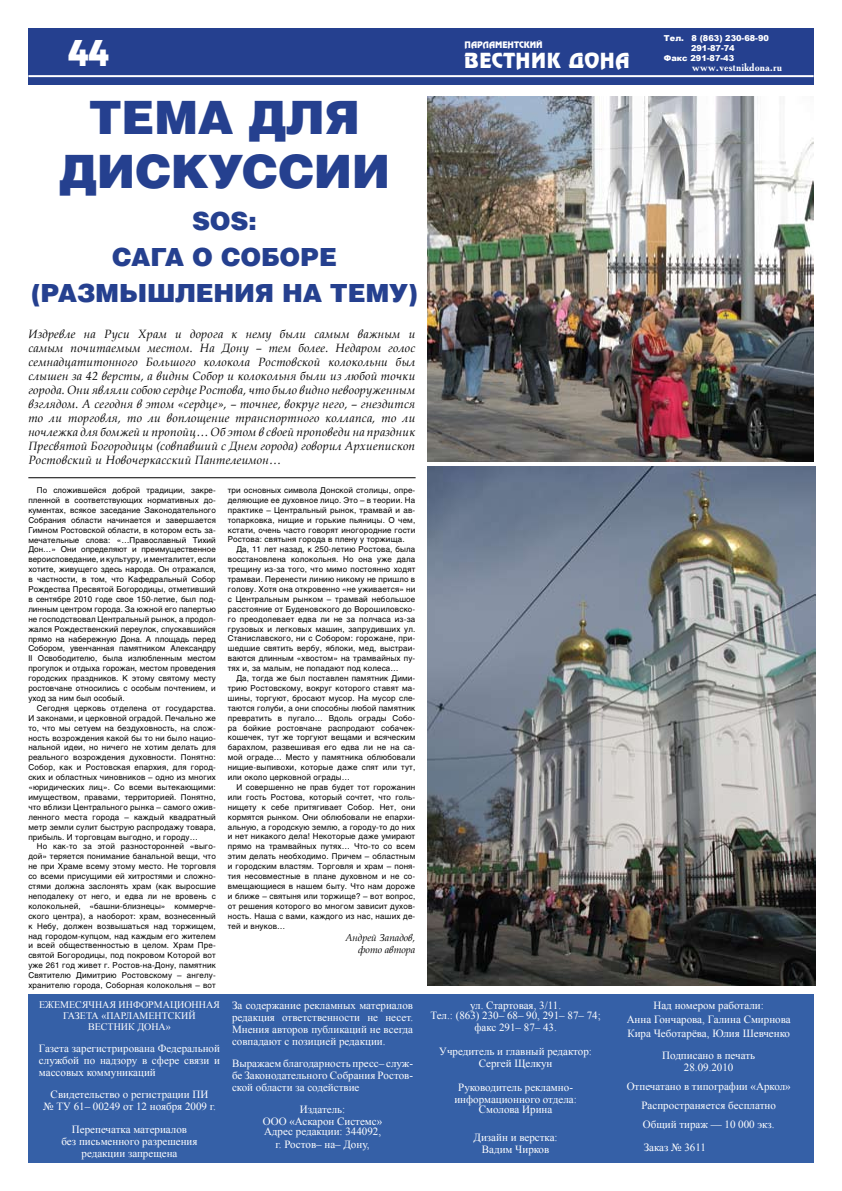
<style>
.page{position:relative;width:842px;height:1191px;background:#fff}
.page>*{position:absolute;margin:0;border:0;box-sizing:border-box;transform-origin:0 0}
.t1{font:900 46px "Helios";color:#25408f}
.t2{font:32px "AG Zeppelin";color:#fff}
.t3{font:900 25px/36px "Helios";letter-spacing:-.01em;color:#25408f;text-align:center}
.t4{font:18.7px "AG Zeppelin";letter-spacing:.03em;color:#fff}
.t5{font:italic 12px/14px "Book Antiqua";letter-spacing:.02em;color:#000;text-align:justify}
.t6{font:11px/12.1px "Times New Roman";color:#fff;text-align:center}
.t7{font:700 11px "Academy C";color:#fff}
.t8{font:10px/11px "Times New Roman";color:#fff;text-align:center}
.t9{font:italic 10px/12px "Book Antiqua";color:#000;text-align:right}
.t10{font:900 8.2px "Arial";color:#fff}
.t11{font:8.1px "AG Zeppelin";color:#fff}
.t12{font:8px/9.9px "Helios";letter-spacing:.02em;color:#000;text-align:justify}
</style>
<div class="page">
<div style="left:28px;top:28px;width:786px;height:57px;background:#25408f"></div>
<hr style="left:28px;top:75px;width:786px;height:2px;background:#fff">
<div style="left:28px;top:994px;width:786px;height:168px;background:#3560a7"></div>
<hr style="left:28px;top:477px;width:388px;height:1px;background:#000">
<img style="left:427px;top:96px;width:387px;height:365px">
<img style="left:427px;top:466px;width:389px;height:519px">
<h2 class="t2" style="left:68px;top:34px;width:42px">44</h2>
<h1 class="t1" style="left:89px;top:89px;width:37px">ТЕМА</h1>
<h1 class="t1" style="left:248px;top:89px;width:37px">ДЛЯ</h1>
<h1 class="t1" style="left:59px;top:143px;width:38px">ДИСКУССИИ</h1>
<h3 class="t3" style="left:31px;top:202px;width:388px">SOS:<br>Сага о Соборе (размышления на тему)</h3>
<p class="t5" style="left:28px;top:326px;width:389px">Издревле на Руси Храм и дорога к нему были самым важным и самым почитаемым местом. На Дону – тем более. Недаром голос семнадцатитонного Большого колокола Ростовской колокольни был слышен за 42 версты, а видны Собор и колокольня были из любой точки города. Они являли собою сердце Ростова, что было видно невооруженным взглядом. А сегодня в этом «сердце», – точнее, вокруг него, – гнездится то ли торговля, то ли воплощение транспортного коллапса, то ли ночлежка для бомжей и пропойц… Об этом в своей проповеди на праздник Пресвятой Богородицы (совпавший с Днем города) говорил Архиепископ Ростовский и Новочеркасский Пантелеимон…</p>
<p class="t12" style="left:28px;top:485px;width:189px;text-indent:9px">По сложившейся доброй традиции, закре&shy;пленной в соответствующих нормативных до&shy;кументах, всякое заседание Законодательного Собрания области начинается и завершается Гимном Ростовской области, в котором есть за&shy;мечательные слова: «…Православный Тихий Дон…» Они определяют и преимущественное вероисповедание, и культуру, и менталитет, если хотите, живущего здесь народа. Он отражался, в частности, в том, что Кафедральный Собор Рождества Пресвятой Богородицы, отметивший в сентябре 2010 годе свое 150-летие, был под&shy;линным центром города. За южной его папертью не господствовал Центральный рынок, а продол&shy;жался Рождественский переулок, спускавшийся прямо на набережную Дона. А площадь перед Собором, увенчанная памятником Александру II Освободителю, была излюбленным местом прогулок и отдыха горожан, местом проведения городских праздников. К этому святому месту ростовчане относились с особым почтением, и уход за ним был особый.</p>
<p class="t12" style="left:28px;top:703px;width:189px;text-indent:9px">Сегодня церковь отделена от государства.<br>И законами, и церковной оградой. Печально же то, что мы сетуем на бездуховность, на слож&shy;ность возрождения какой бы то ни было нацио&shy;нальной идеи, но ничего не хотим делать для реального возрождения духовности. Понятно:<br>Собор, как и Ростовская епархия, для город&shy;ских и областных чиновников – одно из многих «юридических лиц». Со всеми вытекающими: имуществом, правами, территорией. Понятно, что вблизи Центрального рынка – самого ожив&shy;ленного места города – каждый квадратный метр земли сулит быструю распродажу товара, прибыль. И торговцам выгодно, и городу…</p>
<p class="t12" style="left:28px;top:841px;width:189px;text-indent:9px">Но как-то за этой разносторонней «выго&shy;дой» теряется понимание банальной вещи, что не при Храме всему этому место. Не торговля со всеми присущими ей хитростями и сложно&shy;стями должна заслонять храм (как выросшие неподалеку от него, и едва ли не вровень с колокольней, «башни-близнецы» коммерче&shy;ского центра), а наоборот: храм, вознесенный к Небу, должен возвышаться над торжищем, над городом-купцом, над каждым его жителем и всей общественностью в целом. Храм Пре&shy;святой Богородицы, под покровом Которой вот уже 261 год живет г. Ростов-на-Дону, памятник Святителю Димитрию Ростовскому – ангелу&shy;хранителю города, Соборная колокольня – вот</p>
<p class="t12" style="left:228px;top:485px;width:189px">три основных символа Донской столицы, опре&shy;деляющие ее духовное лицо. Это – в теории. На практике – Центральный рынок, трамвай и ав&shy;топарковка, нищие и горькие пьяницы. О чем, кстати, очень часто говорят иногородние гости Ростова: святыня города в плену у торжища.</p>
<p class="t12" style="left:228px;top:544px;width:189px;text-indent:9px">Да, 11 лет назад, к 250-летию Ростова, была восстановлена колокольня. Но она уже дала трещину из-за того, что мимо постоянно ходят трамваи. Перенести линию никому не пришло в голову. Хотя она откровенно «не уживается» ни с Центральным рынком – трамвай небольшое расстояние от Буденовского до Ворошиловско&shy;го преодолевает едва ли не за полчаса из-за грузовых и легковых машин, запрудивших ул.<br>Станиславского, ни с Собором: горожане, при&shy;шедшие святить вербу, яблоки, мед, выстраи&shy;ваются длинным «хвостом» на трамвайных пу&shy;тях и, за малым, не попадают под колеса…</p>
<p class="t12" style="left:228px;top:673px;width:189px;text-indent:9px">Да, тогда же был поставлен памятник Дими&shy;трию Ростовскому, вокруг которого ставят ма&shy;шины, торгуют, бросают мусор. На мусор сле&shy;таются голуби, а они способны любой памятник превратить в пугало… Вдоль ограды Собо&shy;ра бойкие ростовчане распродают собачек&shy;кошечек, тут же торгуют вещами и всяческим барахлом, развешивая его едва ли не на са&shy;мой ограде… Место у памятника облюбовали нищие-выпивохи, которые даже спят или тут, или около церковной ограды…</p>
<p class="t12" style="left:228px;top:782px;width:189px;text-indent:9px">И совершенно не прав будет тот горожанин или гость Ростова, который сочтет, что голь&shy;нищету к себе притягивает Собор. Нет, они кормятся рынком. Они облюбовали не епархи&shy;альную, а городскую землю, а городу-то до них и нет никакого дела! Некоторые даже умирают прямо на трамвайных путях… Что-то со всем этим делать необходимо. Причем – областным и городским властям. Торговля и храм – поня&shy;тия несовместные в плане духовном и не со&shy;вмещающиеся в нашем быту. Что нам дороже и ближе – святыня или торжище? – вот вопрос, от решения которого во многом зависит духов&shy;ность. Наша с вами, каждого из нас, наших де&shy;тей и внуков…</p>
<p class="t9" style="left:345px;top:931px;width:71px">Андрей Западов, фото автора</p>
<p class="t8" style="left:39px;top:999px;width:182px">ЕЖЕМЕСЯЧНАЯ ИНФОРМАЦИОННАЯ<br>ГАЗЕТА «ПАРЛАМЕНТСКИЙ<br>ВЕСТНИК ДОНА»</p>
<h3 class="t6" style="left:39px;top:1042px;width:183px;text-align:justify">Газета зарегистрирована Федеральной службой по надзору в сфере связи и массовых коммуникаций</h3>
<h3 class="t6" style="left:43px;top:1088px;width:174px">Свидетельство о регистрации ПИ<br>№ ТУ 61– 00249 от 12 ноября 2009 г.</h3>
<h3 class="t6" style="left:61px;top:1122px;width:138px">Перепечатка материалов<br>без письменного разрешения редакции запрещена</h3>
<h3 class="t6" style="left:232px;top:998px;width:183px;text-align:justify">За содержание рекламных материалов редакция ответственности не несет.<br>Мнения авторов публикаций не всегда совпадают с позицией редакции.</h3>
<h3 class="t6" style="left:232px;top:1057px;width:183px;text-align:justify">Выражаем благодарность пресс– служ&shy;бе Законодательного Собрания Ростов&shy;ской области за содействие</h3>
<h3 class="t6" style="left:263px;top:1103px;width:121px">Издатель:<br>ООО «Аскарон Системс»</h3>
<h3 class="t6" style="left:264px;top:1125px;width:119px">Адрес редакции: 344092, г. Ростов– на– Дону,</h3>
<p class="t11" style="left:464px;top:39px;width:80px">парламентский</p>
<h3 class="t4" style="left:464px;top:49px;width:167px">Вестник Дона</h3>
<p class="t10" style="left:664px;top:32px;width:106px">Тел. 8 (863) 230-68-90</p>
<p class="t10" style="left:691px;top:42px;width:45px">291-87-74</p>
<p class="t10" style="left:664px;top:52px;width:72px">Факс 291-87-43</p>
<h3 class="t7" style="left:692px;top:60px;width:92px">www.vestnikdona.ru</h3>
<h3 class="t6" style="left:430px;top:999px;width:172px;line-height:10px">ул. Стартовая, 3/11.<br>Тел.: (863) 230– 68– 90, 291– 87– 74;</h3>
<h3 class="t6" style="left:439px;top:1015px;width:154px;line-height:24px">факс 291– 87– 43.<br>Учредитель и главный редактор:</h3>
<h3 class="t6" style="left:458px;top:1051px;width:116px;line-height:24px">Сергей Щелкун<br>Руководитель рекламно-</h3>
<h3 class="t6" style="left:454px;top:1094px;width:124px;line-height:10px">информационного отдела:<br>Смолова Ирина</h3>
<h3 class="t6" style="left:474px;top:1131px;width:86px">Дизайн и верстка:<br>Вадим Чирков</h3>
<h3 class="t6" style="left:627px;top:997px;width:165px;line-height:14px">Над номером работали:<br>Анна Гончарова, Галина Смирнова<br>Кира Чеботарёва, Юлия Шевченко</h3>
<h3 class="t6" style="left:662px;top:1048px;width:94px">Подписано в печать<br>28.09.2010</h3>
<h3 class="t6" style="left:627px;top:1076px;width:165px;line-height:19px">Отпечатано в типографии «Аркол»<br>Распространяется бесплатно<br>Общий тираж — 10 000 экз.</h3>
<h3 class="t6" style="left:644px;top:1141px;width:64px">Заказ № 3611</h3>
</div>
